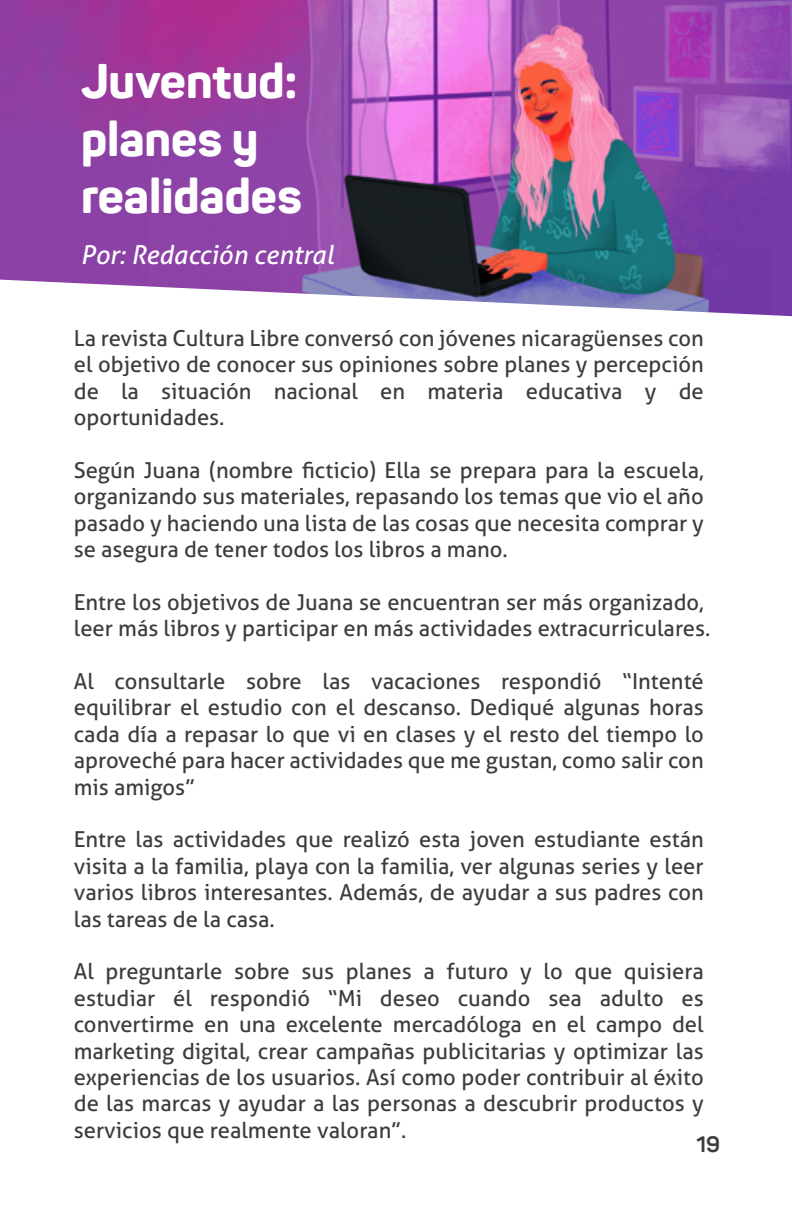
<style>
.page{position:relative;width:792px;height:1224px;background:#fff}
.page>*{position:absolute;margin:0;border:0;box-sizing:border-box;transform-origin:0 0}
.t1{font:81px/89.4px "Edo SZ";color:#100e11;text-align:center}
.t2{font:800 48px/57.6px "Panton";color:#fff}
.t3{font:italic 26px "Aller";color:#fff}
.t4{font:22px/26.4px "Aller";color:#3c3c3b;text-align:justify}
.t5{font:700 22px "Panton";color:#3c3c3b}
.s1{font-family:"Panton";font-weight:800}
</style>
<div class="page">
<img style="left:0;top:0;width:792px;height:280px">
<svg style="left:10px;top:280px;width:782px;height:37px"></svg>
<h2 class="t2" style="left:81px;top:52px;width:222px">Juventud: planes y realidades</h2>
<p class="t3" style="left:80px;top:239px;width:255px">Por: Redacción central</p>
<p class="t4" style="left:74px;top:325px;width:632px">La revista Cultura Libre conversó con jóvenes nicaragüenses con el objetivo de conocer sus opiniones sobre planes y percepción de la situación nacional en materia educativa y de oportunidades.</p>
<p class="t4" style="left:74px;top:457px;width:632px">Según Juana (nombre ficticio) Ella se prepara para la escuela, organizando sus materiales, repasando los temas que vio el año pasado y haciendo una lista de las cosas que necesita comprar y se asegura de tener todos los libros a mano.</p>
<p class="t4" style="left:74px;top:589px;width:638px">Entre los objetivos de Juana se encuentran ser más organizado, leer más libros y participar en más actividades extracurriculares.</p>
<p class="t4" style="left:74px;top:668px;width:632px">Al consultarle sobre las vacaciones respondió “Intenté equilibrar el estudio con el descanso. Dediqué algunas horas cada día a repasar lo que vi en clases y el resto del tiempo lo aproveché para hacer actividades que me gustan, como salir con mis amigos”</p>
<p class="t4" style="left:74px;top:826px;width:632px">Entre las actividades que realizó esta joven estudiante están visita a la familia, playa con la familia, ver algunas series y leer varios libros interesantes. Además, de ayudar a sus padres con las tareas de la casa.</p>
<p class="t4" style="left:74px;top:958px;width:631px">Al preguntarle sobre sus planes a futuro y lo que quisiera estudiar él respondió “Mi deseo cuando sea adulto es convertirme en una excelente mercadóloga en el campo del marketing digital, crear campañas publicitarias y optimizar las experiencias de los usuarios. Así como poder contribuir al éxito de las marcas y ayudar a las personas a descubrir productos y servicios que realmente valoran”.</p>
<h1 class="t1" style="left:-20px;top:782px;width:218px"><span class="s1">TI</span>CIAS<br><span class="s1">I</span>CIAS<br>CIAS</h1>
<h1 class="t1" style="left:-9px;top:1035px;width:147px">CIAS</h1>
<p class="t5" style="left:696px;top:1130px;width:25px">19</p>
</div>
